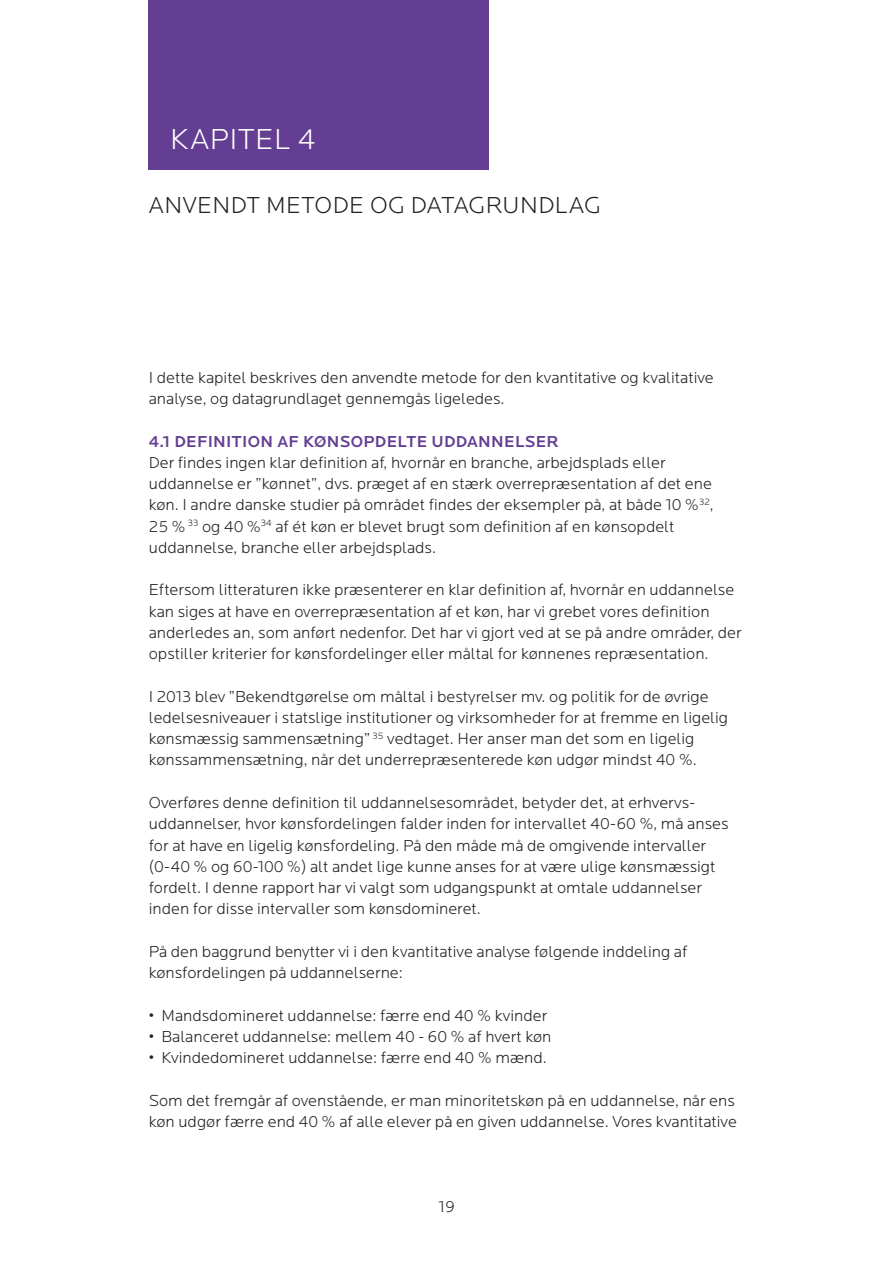
<style>
.page{position:relative;width:893px;height:1263px;background:#fff}
.page>*{position:absolute;margin:0;border:0;box-sizing:border-box;transform-origin:0 0}
.MR_1{font:300 30px "Locator";letter-spacing:.02em;color:#fff}
.MR_1_sort{font:300 24px "Locator";letter-spacing:.02em;color:#231f20}
.t1{font:300 16.5px/21.3px "Locator";color:#231f20}
.MR_2{font:500 16.5px "Locator";letter-spacing:.02em;color:#633e93}
</style>
<div class="page">
<div style="left:149px;top:0;width:340px;height:170px;background:#633e93"></div>
<h2 class="MR_1" style="left:170px;top:123px;width:147px">KAPITEL 4</h2>
<h2 class="MR_1_sort" style="left:149px;top:192px;width:453px">ANVENDT METODE OG DATAGRUNDLAG</h2>
<p class="t1" style="left:149px;top:367px;width:566px">I dette kapitel beskrives den anvendte metode for den kvantitative og kvalitative analyse, og datagrundlaget gennemgås ligeledes.</p>
<h3 class="MR_2" style="left:149px;top:432px;width:412px">4.1 DEFINITION AF KØNSOPDELTE UDDANNELSER</h3>
<p class="t1" style="left:149px;top:452px;width:566px">Der findes ingen klar definition af, hvornår en branche, arbejdsplads eller uddannelse er ”kønnet”, dvs. præget af en stærk overrepræsentation af det ene køn. I andre danske studier på området findes der eksempler på, at både 10 %<sup>32</sup>, 25 % <sup>33</sup> og 40 %<sup>34</sup> af ét køn er blevet brugt som definition af en kønsopdelt uddannelse, branche eller arbejdsplads.</p>
<p class="t1" style="left:149px;top:580px;width:594px">Eftersom litteraturen ikke præsenterer en klar definition af, hvornår en uddannelse kan siges at have en overrepræsentation af et køn, har vi grebet vores definition anderledes an, som anført nedenfor. Det har vi gjort ved at se på andre områder, der opstiller kriterier for kønsfordelinger eller måltal for kønnenes repræsentation.</p>
<p class="t1" style="left:149px;top:686px;width:581px">I 2013 blev ”Bekendtgørelse om måltal i bestyrelser mv. og politik for de øvrige ledelsesniveauer i statslige institutioner og virksomheder for at fremme en ligelig kønsmæssig sammensætning” <sup>35</sup> vedtaget. Her anser man det som en ligelig kønssammensætning, når det underrepræsenterede køn udgør mindst 40 %.</p>
<p class="t1" style="left:149px;top:792px;width:581px">Overføres denne definition til uddannelsesområdet, betyder det, at erhvervs&shy;uddannelser, hvor kønsfordelingen falder inden for intervallet 40- 60 %, må anses for at have en ligelig kønsfordeling. På den måde må de omgivende intervaller (0-40 % og 60-100 %) alt andet lige kunne anses for at være ulige kønsmæssigt fordelt. I denne rapport har vi valgt som udgangspunkt at omtale uddannelser inden for disse intervaller som kønsdomineret.</p>
<p class="t1" style="left:149px;top:941px;width:540px">På den baggrund benytter vi i den kvantitative analyse følgende inddeling af kønsfordelingen på uddannelserne:</p>
<p class="t1" style="left:149px;top:1005px;width:400px">• Mandsdomineret uddannelse: færre end 40 % kvinder</p>
<p class="t1" style="left:149px;top:1026px;width:404px">• Balanceret uddannelse: mellem 40 - 60 % af hvert køn</p>
<p class="t1" style="left:149px;top:1047px;width:399px">• Kvindedomineret uddannelse: færre end 40 % mænd.</p>
<p class="t1" style="left:149px;top:1090px;width:590px">Som det fremgår af ovenstående, er man minoritetskøn på en uddannelse, når ens køn udgør færre end 40 % af alle elever på en given uddannelse. Vores kvantitative</p>
<p class="t1" style="left:438px;top:1196px;width:18px">19</p>
</div>
